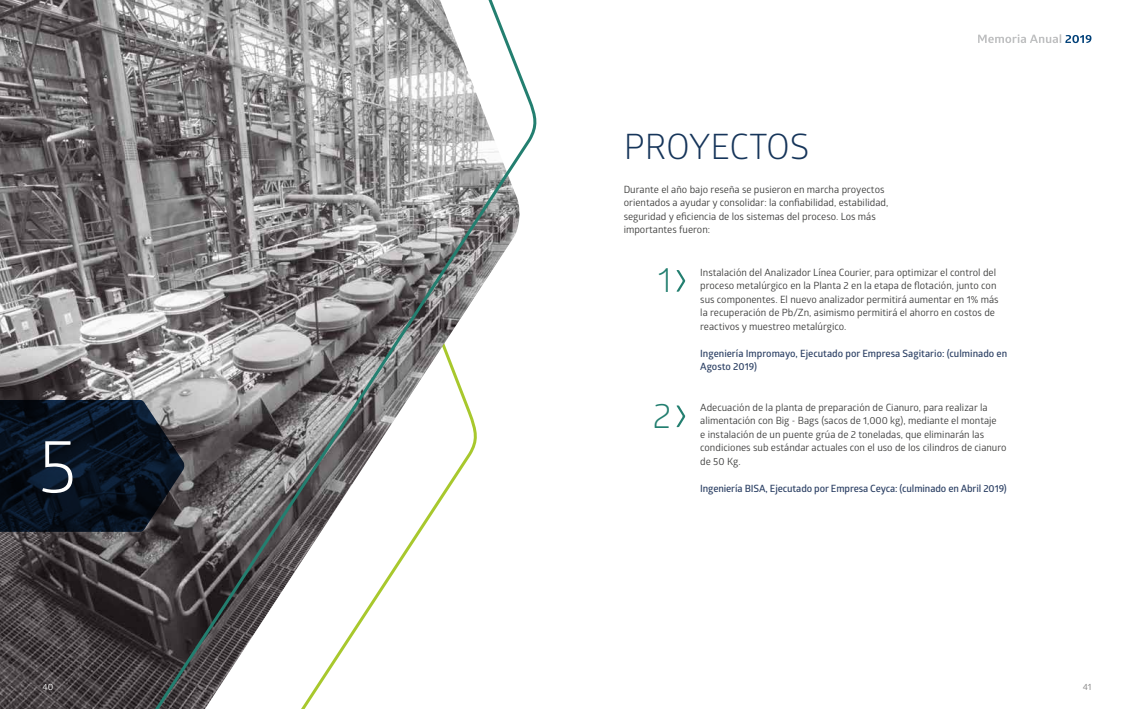
<style>
.page{position:relative;width:1134px;height:709px;background:#fff}
.page>*{position:absolute;margin:0;border:0;box-sizing:border-box;transform-origin:0 0}
.t1{font:75px "Glober";color:#fff}
.t2{font:35px "Glober";color:#16355a}
.t3{font:35px "Glober";color:#237f70}
.t4{font:10px/13.5px "Glober";color:#3c3c3b}
.t5{font:600 10px/13.5px "Glober";letter-spacing:-.005em;color:#2d4165}
.t6{font:9px "Glober";color:#fff}
.t7{font:9px "Glober";color:#818080}
</style>
<div class="page">
<svg style="left:978px;top:34px;width:113px;height:9px"></svg>
<img style="left:0;top:0;width:151px;height:709px">
<svg style="left:0;top:400px;width:151px;height:132px;background:#081321"></svg>
<svg style="left:151px;top:0;width:386px;height:709px"></svg>
<svg style="left:676px;top:270px;width:9px;height:22px"></svg>
<svg style="left:676px;top:405px;width:9px;height:22px"></svg>
<h1 class="t1" style="left:38px;top:413px;width:40px">5</h1>
<h2 class="t2" style="left:624px;top:122px;width:187px">PROYECTOS</h2>
<p class="t4" style="left:624px;top:182px;width:266px">Durante el año bajo reseña se pusieron en marcha proyectos orientados a ayudar y consolidar: la confiabilidad, estabilidad, seguridad y eficiencia de los sistemas del proceso. Los más importantes fueron:</p>
<p class="t4" style="left:700px;top:265px;width:300px">Instalación del Analizador Línea Courier, para optimizar el control del proceso metalúrgico en la Planta 2 en la etapa de flotación, junto con sus componentes. El nuevo analizador permitirá aumentar en 1% más la recuperación de Pb/Zn, asimismo permitirá el ahorro en costos de reactivos y muestreo metalúrgico.</p>
<p class="t5" style="left:700px;top:346px;width:308px">Ingeniería Impromayo, Ejecutado por Empresa Sagitario: (culminado en<br>Agosto 2019)</p>
<p class="t4" style="left:700px;top:400px;width:308px">Adecuación de la planta de preparación de Cianuro, para realizar la alimentación con Big - Bags (sacos de 1,000 kg), mediante el montaje<br>e instalación de un puente grúa de 2 toneladas, que eliminarán las condiciones sub estándar actuales con el uso de los cilindros de cianuro de 50 Kg.</p>
<h2 class="t3" style="left:658px;top:255px;width:15px">1</h2>
<h2 class="t3" style="left:653px;top:391px;width:20px">2</h2>
<p class="t5" style="left:700px;top:481px;width:308px">Ingeniería BISA, Ejecutado por Empresa Ceyca: (culminado en Abril 2019)</p>
<p class="t6" style="left:43px;top:680px;width:12px">40</p>
<p class="t7" style="left:1083px;top:680px;width:10px">41</p>
</div>
